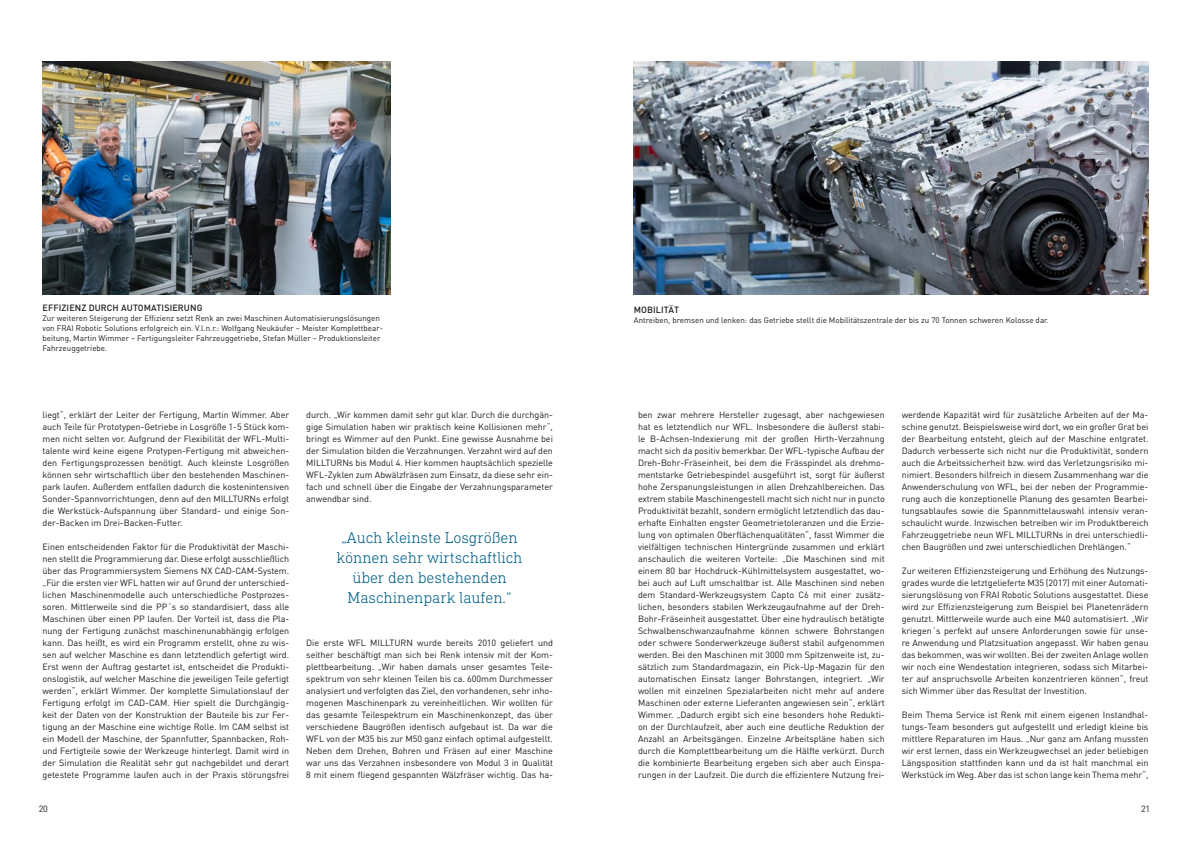
<style>
.page{position:relative;width:1191px;height:842px;background:#fff}
.page>*{position:absolute;margin:0;border:0;box-sizing:border-box;transform-origin:0 0}
.t1{font:300 16px/20px "DIN Next Slab Pro";letter-spacing:-.005em;color:#005f87;text-align:center}
.t2{font:9px/12px "DIN Pro";letter-spacing:-.005em;color:#1d1d1b;text-align:justify}
.t3{font:500 9px "DIN Pro";letter-spacing:.01em;color:#1d1d1b}
.t4{font:8px/10px "DIN Pro";color:#1d1d1b}
</style>
<div class="page">
<img style="left:634px;top:62px;width:514px;height:232px">
<img style="left:43px;top:62px;width:347px;height:232px">
<p class="t3" style="left:43px;top:302px;width:161px">EFFIZIENZ DURCH AUTOMATISIERUNG</p>
<p class="t4" style="left:43px;top:313px;width:342px">Zur weiteren Steigerung der Effizienz setzt Renk an zwei Maschinen Automatisierungslösungen von FRAI Robotic Solutions erfolgreich ein. V.l.n.r.: Wolfgang Neukäufer – Meister Komplettbear&shy;beitung, Martin Wimmer – Fertigungsleiter Fahrzeuggetriebe, Stefan Müller – Produktionsleiter Fahrzeuggetriebe.</p>
<p class="t2" style="left:43px;top:408px;width:248px">liegt“, erklärt der Leiter der Fertigung, Martin Wimmer. Aber auch Teile für Prototypen-Getriebe in Losgröße 1-5 Stück kom&shy;men nicht selten vor. Aufgrund der Flexibilität der WFL-Multi&shy;talente wird keine eigene Protypen-Fertigung mit abweichen&shy;den Fertigungsprozessen benötigt. Auch kleinste Losgrößen können sehr wirtschaftlich über den bestehenden Maschinen&shy;park laufen. Außerdem entfallen dadurch die kostenintensiven Sonder-Spannvorrichtungen, denn auf den MILLTURNs erfolgt die Werkstück-Aufspannung über Standard- und einige Son&shy;der-Backen im Drei-Backen-Futter.</p>
<p class="t2" style="left:43px;top:540px;width:248px">Einen entscheidenden Faktor für die Produktivität der Maschi&shy;nen stellt die Programmierung dar. Diese erfolgt ausschließlich über das Programmiersystem Siemens NX CAD-CAM-System. „Für die ersten vier WFL hatten wir auf Grund der unterschied&shy;lichen Maschinenmodelle auch unterschiedliche Postprozes&shy;soren. Mittlerweile sind die PP´s so standardisiert, dass alle Maschinen über einen PP laufen. Der Vorteil ist, dass die Pla&shy;nung der Fertigung zunächst maschinenunabhängig erfolgen kann. Das heißt, es wird ein Programm erstellt, ohne zu wis&shy;sen auf welcher Maschine es dann letztendlich gefertigt wird.<br>Erst wenn der Auftrag gestartet ist, entscheidet die Produkti&shy;onslogistik, auf welcher Maschine die jeweiligen Teile gefertigt werden“, erklärt Wimmer. Der komplette Simulationslauf der Fertigung erfolgt im CAD-CAM. Hier spielt die Durchgängig&shy;keit der Daten von der Konstruktion der Bauteile bis zur Fer&shy;tigung an der Maschine eine wichtige Rolle. Im CAM selbst ist ein Modell der Maschine, der Spannfutter, Spannbacken, Roh&shy;und Fertigteile sowie der Werkzeuge hinterlegt. Damit wird in der Simulation die Realität sehr gut nachgebildet und derart getestete Programme laufen auch in der Praxis störungsfrei</p>
<p class="t2" style="left:306px;top:408px;width:248px">durch. „Wir kommen damit sehr gut klar. Durch die durchgän&shy;gige Simulation haben wir praktisch keine Kollisionen mehr“, bringt es Wimmer auf den Punkt. Eine gewisse Ausnahme bei der Simulation bilden die Verzahnungen. Verzahnt wird auf den MILLTURNs bis Modul 4. Hier kommen hauptsächlich spezielle WFL-Zyklen zum Abwälzfräsen zum Einsatz, da diese sehr ein&shy;fach und schnell über die Eingabe der Verzahnungsparameter anwendbar sind.</p>
<h1 class="t1" style="left:337px;top:527px;width:187px">„Auch kleinste Losgrößen können sehr wirtschaftlich über den bestehenden<br>Maschinenpark laufen.“</h1>
<p class="t2" style="left:306px;top:636px;width:248px">Die erste WFL MILLTURN wurde bereits 2010 geliefert und seither beschäftigt man sich bei Renk intensiv mit der Kom&shy;plettbearbeitung. „Wir haben damals unser gesamtes Teile&shy;spektrum von sehr kleinen Teilen bis ca. 600mm Durchmesser analysiert und verfolgten das Ziel, den vorhandenen, sehr inho&shy;mogenen Maschinenpark zu vereinheitlichen. Wir wollten für das gesamte Teilespektrum ein Maschinenkonzept, das über verschiedene Baugrößen identisch aufgebaut ist. Da war die WFL von der M35 bis zur M50 ganz einfach optimal aufgestellt.<br>Neben dem Drehen, Bohren und Fräsen auf einer Maschine war uns das Verzahnen insbesondere von Modul 3 in Qualität 8 mit einem fliegend gespannten Wälzfräser wichtig. Das ha-</p>
<p class="t3" style="left:634px;top:303px;width:47px">MOBILITÄT</p>
<p class="t4" style="left:634px;top:314px;width:416px">Antreiben, bremsen und lenken: das Getriebe stellt die Mobilitätszentrale der bis zu 70 Tonnen schweren Kolosse dar.</p>
<p class="t2" style="left:638px;top:408px;width:248px">ben zwar mehrere Hersteller zugesagt, aber nachgewiesen hat es letztendlich nur WFL. Insbesondere die äußerst stabi&shy;le B-Achsen-Indexierung mit der großen Hirth-Verzahnung macht sich da positiv bemerkbar. Der WFL-typische Aufbau der Dreh-Bohr-Fräseinheit, bei dem die Frässpindel als drehmo&shy;mentstarke Getriebespindel ausgeführt ist, sorgt für äußerst hohe Zerspanungsleistungen in allen Drehzahlbereichen. Das extrem stabile Maschinengestell macht sich nicht nur in puncto Produktivität bezahlt, sondern ermöglicht letztendlich das dau&shy;erhafte Einhalten engster Geometrietoleranzen und die Erzie&shy;lung von optimalen Oberflächenqualitäten“, fasst Wimmer die vielfältigen technischen Hintergründe zusammen und erklärt anschaulich die weiteren Vorteile: „Die Maschinen sind mit einem 80 bar Hochdruck-Kühlmittelsystem ausgestattet, wo&shy;bei auch auf Luft umschaltbar ist. Alle Maschinen sind neben dem Standard-Werkzeugsystem Capto C6 mit einer zusätz&shy;lichen, besonders stabilen Werkzeugaufnahme auf der Dreh-Bohr-Fräseinheit ausgestattet. Über eine hydraulisch betätigte Schwalbenschwanzaufnahme können schwere Bohrstangen oder schwere Sonderwerkzeuge äußerst stabil aufgenommen werden. Bei den Maschinen mit 3000 mm Spitzenweite ist, zu&shy;sätzlich zum Standardmagazin, ein Pick-Up-Magazin für den automatischen Einsatz langer Bohrstangen, integriert. „Wir wollen mit einzelnen Spezialarbeiten nicht mehr auf andere Maschinen oder externe Lieferanten angewiesen sein“, erklärt Wimmer. „Dadurch ergibt sich eine besonders hohe Redukti&shy;on der Durchlaufzeit, aber auch eine deutliche Reduktion der Anzahl an Arbeitsgängen. Einzelne Arbeitspläne haben sich durch die Komplettbearbeitung um die Hälfte verkürzt. Durch die kombinierte Bearbeitung ergeben sich aber auch Einspa&shy;rungen in der Laufzeit. Die durch die effizientere Nutzung frei-</p>
<p class="t2" style="left:901px;top:408px;width:248px">werdende Kapazität wird für zusätzliche Arbeiten auf der Ma&shy;schine genutzt. Beispielsweise wird dort, wo ein großer Grat bei der Bearbeitung entsteht, gleich auf der Maschine entgratet.<br>Dadurch verbesserte sich nicht nur die Produktivität, sondern auch die Arbeitssicherheit bzw. wird das Verletzungsrisiko mi&shy;nimiert. Besonders hilfreich in diesem Zusammenhang war die Anwenderschulung von WFL, bei der neben der Programmie&shy;rung auch die konzeptionelle Planung des gesamten Bearbei&shy;tungsablaufes sowie die Spannmittelauswahl intensiv veran&shy;schaulicht wurde. Inzwischen betreiben wir im Produktbereich Fahrzeuggetriebe neun WFL MILLTURNs in drei unterschiedli&shy;chen Baugrößen und zwei unterschiedlichen Drehlängen.“</p>
<p class="t2" style="left:901px;top:564px;width:248px">Zur weiteren Effizienzsteigerung und Erhöhung des Nutzungs&shy;grades wurde die letztgelieferte M35 (2017) mit einer Automati&shy;sierungslösung von FRAI Robotic Solutions ausgestattet. Diese wird zur Effizienzsteigerung zum Beispiel bei Planetenrädern genutzt. Mittlerweile wurde auch eine M40 automatisiert. „Wir kriegen´s perfekt auf unsere Anforderungen sowie für unse&shy;re Anwendung und Platzsituation angepasst. Wir haben genau das bekommen, was wir wollten. Bei der zweiten Anlage wollen wir noch eine Wendestation integrieren, sodass sich Mitarbei&shy;ter auf anspruchsvolle Arbeiten konzentrieren können“, freut sich Wimmer über das Resultat der Investition.</p>
<p class="t2" style="left:901px;top:708px;width:248px">Beim Thema Service ist Renk mit einem eigenen Instandhal&shy;tungs-Team besonders gut aufgestellt und erledigt kleine bis mittlere Reparaturen im Haus. „Nur ganz am Anfang mussten wir erst lernen, dass ein Werkzeugwechsel an jeder beliebigen Längsposition stattfinden kann und da ist halt manchmal ein Werkstück im Weg. Aber das ist schon lange kein Thema mehr“,</p>
<p class="t2" style="left:39px;top:802px;width:11px">20</p>
<p class="t2" style="left:1141px;top:802px;width:11px">21</p>
</div>
